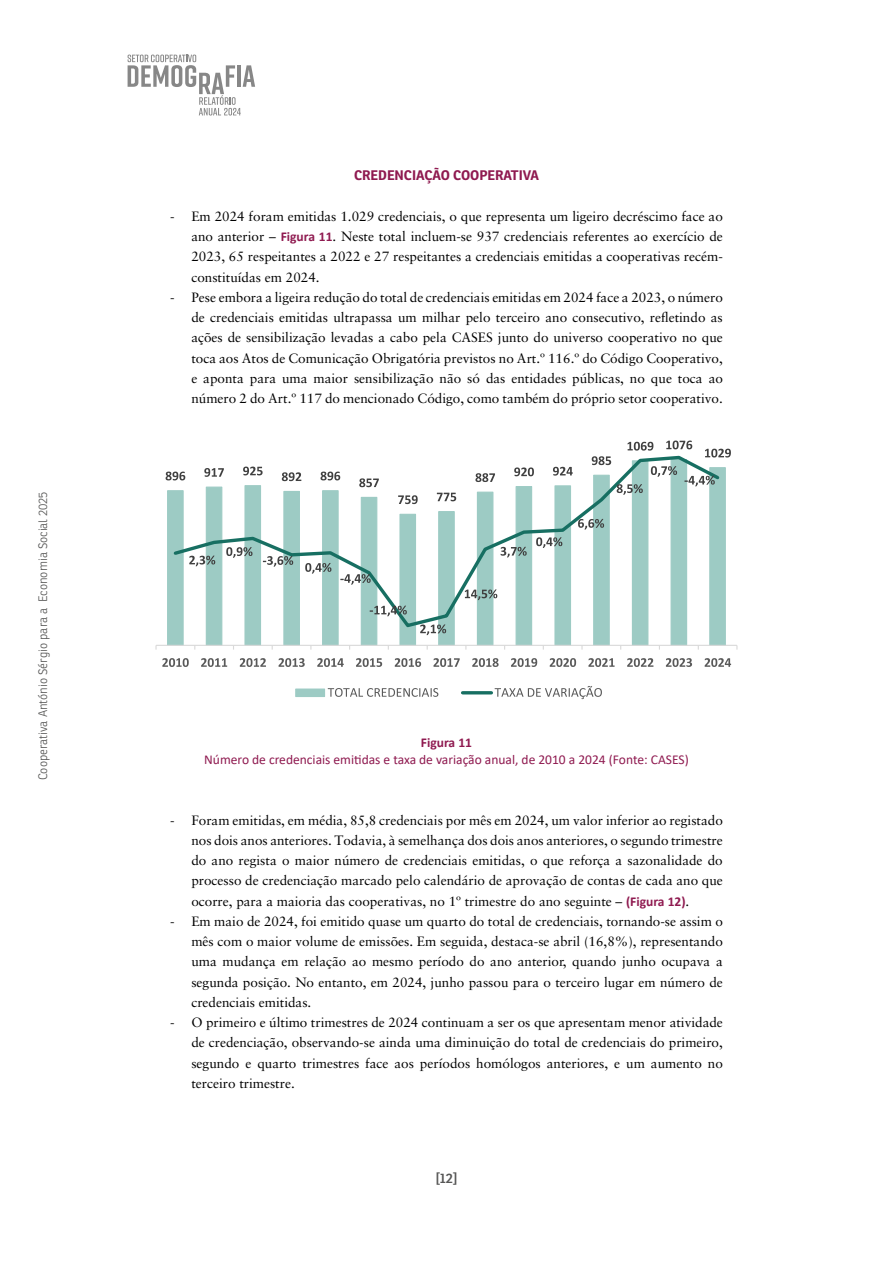
<style>
.page{position:relative;width:893px;height:1263px;background:#fff}
.page>*{position:absolute;margin:0;border:0;box-sizing:border-box;transform-origin:0 0}
.t1{font:13.5px/20.2px "Sabon LT Pro";color:#000;text-align:justify}
.t2{font:13.5px "Calibri";color:#8f1a50}
.t3{font:700 13.5px "Ronnia";color:#8f1a50}
.t4{font:700 13.5px "Calibri";color:#8f1a50}
.t5{font:600 13.5px "Ronnia";color:#575756}
.t6{font:300 12px "Ronnia";color:#575756}
.s1{font-family:"Calibri";font-weight:700;color:#8f1a50}
</style>
<div class="page">
<svg style="left:128px;top:55px;width:127px;height:61px"></svg>
<svg style="left:166px;top:467px;width:560px;height:178px"></svg>
<hr style="left:156px;top:645px;width:581px;height:1px;background:#d9d9d9">
<svg style="left:171px;top:455px;width:551px;height:174px"></svg>
<svg style="left:166px;top:472px;width:19px;height:8px"></svg>
<svg style="left:204px;top:468px;width:20px;height:9px"></svg>
<svg style="left:243px;top:467px;width:20px;height:8px"></svg>
<svg style="left:282px;top:472px;width:19px;height:9px"></svg>
<svg style="left:321px;top:472px;width:19px;height:8px"></svg>
<svg style="left:359px;top:478px;width:20px;height:9px"></svg>
<svg style="left:398px;top:495px;width:20px;height:9px"></svg>
<svg style="left:437px;top:493px;width:19px;height:8px"></svg>
<svg style="left:475px;top:473px;width:20px;height:9px"></svg>
<svg style="left:514px;top:467px;width:20px;height:9px"></svg>
<svg style="left:553px;top:467px;width:20px;height:9px"></svg>
<svg style="left:592px;top:456px;width:19px;height:9px"></svg>
<svg style="left:628px;top:442px;width:25px;height:9px"></svg>
<svg style="left:666px;top:440px;width:26px;height:9px"></svg>
<svg style="left:705px;top:449px;width:26px;height:8px"></svg>
<svg style="left:189px;top:556px;width:26px;height:10px"></svg>
<svg style="left:226px;top:547px;width:26px;height:11px"></svg>
<svg style="left:263px;top:556px;width:30px;height:11px"></svg>
<svg style="left:305px;top:563px;width:26px;height:11px"></svg>
<svg style="left:340px;top:574px;width:31px;height:11px"></svg>
<svg style="left:370px;top:606px;width:37px;height:10px"></svg>
<svg style="left:420px;top:624px;width:26px;height:11px"></svg>
<svg style="left:465px;top:589px;width:32px;height:11px"></svg>
<svg style="left:501px;top:547px;width:26px;height:10px"></svg>
<svg style="left:536px;top:537px;width:26px;height:11px"></svg>
<svg style="left:578px;top:519px;width:26px;height:11px"></svg>
<svg style="left:617px;top:484px;width:26px;height:11px"></svg>
<svg style="left:651px;top:466px;width:26px;height:11px"></svg>
<svg style="left:684px;top:476px;width:31px;height:10px"></svg>
<svg style="left:162px;top:658px;width:27px;height:9px"></svg>
<svg style="left:201px;top:658px;width:26px;height:9px"></svg>
<svg style="left:240px;top:658px;width:26px;height:9px"></svg>
<svg style="left:279px;top:658px;width:26px;height:9px"></svg>
<svg style="left:317px;top:658px;width:27px;height:9px"></svg>
<svg style="left:356px;top:658px;width:26px;height:9px"></svg>
<svg style="left:395px;top:658px;width:26px;height:9px"></svg>
<svg style="left:433px;top:658px;width:27px;height:9px"></svg>
<svg style="left:472px;top:658px;width:27px;height:9px"></svg>
<svg style="left:511px;top:658px;width:26px;height:9px"></svg>
<svg style="left:550px;top:658px;width:26px;height:9px"></svg>
<svg style="left:588px;top:658px;width:27px;height:9px"></svg>
<svg style="left:627px;top:658px;width:26px;height:9px"></svg>
<svg style="left:666px;top:658px;width:26px;height:9px"></svg>
<svg style="left:705px;top:658px;width:26px;height:9px"></svg>
<div style="left:296px;top:689px;width:29px;height:7px;background:#9dcbc4"></div>
<div style="left:295px;top:688px;width:30px;height:9px;border:1px solid #9dcbc4"></div>
<svg style="left:328px;top:688px;width:110px;height:9px"></svg>
<hr style="left:463px;top:691px;width:28px;height:3px;background:#176f62">
<svg style="left:495px;top:686px;width:107px;height:13px"></svg>
<p class="t6" style="left:35px;top:780px;width:290px;rotate:-90deg">Cooperativa António Sérgio para a Economia Social 2025</p>
<p class="t3" style="left:354px;top:167px;width:186px">CREDENCIAÇÃO COOPERATIVA</p>
<p class="t1" style="left:191px;top:206px;width:533px;text-indent:-21px">- Em 2024 foram emitidas 1.029 credenciais, o que representa um ligeiro decréscimo face ao ano anterior – <span class="s1">Figura 11</span>. Neste total incluem-se 937 credenciais referentes ao exercício de 2023, 65 respeitantes a 2022 e 27 respeitantes a credenciais emitidas a cooperativas recém&shy;constituídas em 2024.</p>
<p class="t1" style="left:191px;top:287px;width:533px;text-indent:-21px">- Pese embora a ligeira redução do total de credenciais emitidas em 2024 face a 2023, o número de credenciais emitidas ultrapassa um milhar pelo terceiro ano consecutivo, refletindo as ações de sensibilização levadas a cabo pela CASES junto do universo cooperativo no que toca aos Atos de Comunicação Obrigatória previstos no Art.º 116.º do Código Cooperativo, e aponta para uma maior sensibilização não só das entidades públicas, no que toca ao número 2 do Art.º 117 do mencionado Código, como também do próprio setor cooperativo.</p>
<p class="t4" style="left:421px;top:733px;width:53px">Figura 11</p>
<p class="t2" style="left:204px;top:750px;width:486px">Número de credenciais emitidas e taxa de variação anual, de 2010 a 2024 (Fonte: CASES)</p>
<p class="t1" style="left:191px;top:809px;width:533px;text-indent:-21px">- Foram emitidas, em média, 85,8 credenciais por mês em 2024, um valor inferior ao registado nos dois anos anteriores. Todavia, à semelhança dos dois anos anteriores, o segundo trimestre do ano regista o maior número de credenciais emitidas, o que reforça a sazonalidade do processo de credenciação marcado pelo calendário de aprovação de contas de cada ano que ocorre, para a maioria das cooperativas, no 1º trimestre do ano seguinte – <span class="s1">(Figura 12)</span>.</p>
<p class="t1" style="left:191px;top:911px;width:533px;text-indent:-21px">- Em maio de 2024, foi emitido quase um quarto do total de credenciais, tornando-se assim o mês com o maior volume de emissões. Em seguida, destaca-se abril (16,8%), representando uma mudança em relação ao mesmo período do ano anterior, quando junho ocupava a segunda posição. No entanto, em 2024, junho passou para o terceiro lugar em número de credenciais emitidas.</p>
<p class="t1" style="left:191px;top:1012px;width:533px;text-indent:-21px">- O primeiro e último trimestres de 2024 continuam a ser os que apresentam menor atividade de credenciação, observando-se ainda uma diminuição do total de credenciais do primeiro, segundo e quarto trimestres face aos períodos homólogos anteriores, e um aumento no terceiro trimestre.</p>
<p class="t5" style="left:436px;top:1170px;width:23px">[12]</p>
</div>
